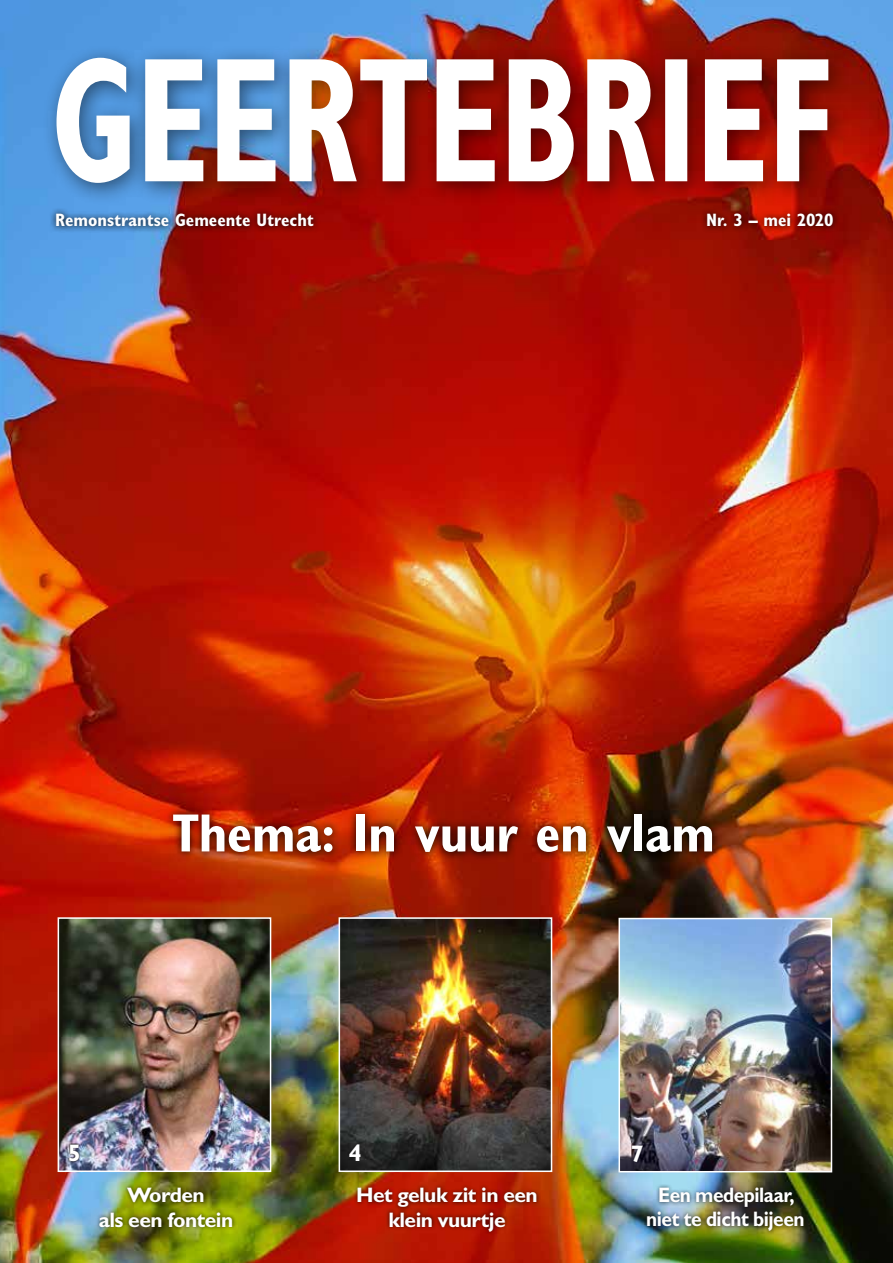
<style>
.page{position:relative;width:893px;height:1263px;background:#fff}
.page>*{position:absolute;margin:0;border:0;box-sizing:border-box;transform-origin:0 0}
.t1{font:700 condensed 54px "Gill Sans Std";letter-spacing:-.01em;color:#fff}
.t2{font:700 24px "Gill Sans Std";color:#fff}
.t3{font:700 21px/24px "Gill Sans Std";letter-spacing:-.025em;color:#fff;text-align:center}
.t4{font:700 21px/24px "Gill Sans Std";letter-spacing:-.025em;color:#fff;text-align:center;scale:.91 1}
.t5{font:700 condensed 18px "Gill Sans Std";color:#fff}
</style>
<div class="page">
<img style="left:0;top:0;width:893px;height:1263px">
<div style="left:95px;top:1184px;width:142px;height:47px;background:#000;opacity:.75"></div>
<img style="left:61px;top:920px;width:207px;height:249px">
<div style="left:58px;top:917px;width:213px;height:255px;border:2px solid #fff"></div>
<svg style="left:49px;top:207px;width:791px;height:26px;background:#8d1c1f"></svg>
<svg style="left:164px;top:806px;width:557px;height:55px;background:#801e03"></svg>
<div style="left:42px;top:44px;width:809px;height:161px;background:#000;opacity:.5"></div>
<svg style="left:57px;top:58px;width:771px;height:125px"></svg>
<img style="left:342px;top:920px;width:207px;height:249px">
<div style="left:339px;top:917px;width:213px;height:255px;border:2px solid #fff"></div>
<svg style="left:67px;top:1143px;width:14px;height:19px"></svg>
<img style="left:621px;top:921px;width:208px;height:248px">
<div style="left:618px;top:918px;width:214px;height:254px;border:2px solid #fff"></div>
<div style="left:643px;top:1184px;width:165px;height:51px;background:#000;opacity:.75"></div>
<div style="left:354px;top:1184px;width:187px;height:51px;background:#000;opacity:.75"></div>
<p class="t5" style="left:55px;top:209px;width:260px">Remonstrantse Gemeente Utrecht</p>
<p class="t5" style="left:706px;top:209px;width:129px">Nr. 3 – mei 2020</p>
<h1 class="t1" style="left:172px;top:801px;width:544px">Thema: In vuur en vlam</h1>
<p class="t2" style="left:68px;top:1139px;width:15px">5</p>
<p class="t3" style="left:99px;top:1183px;width:136px">Worden<br>als een fontein</p>
<p class="t2" style="left:348px;top:1139px;width:15px">4</p>
<p class="t2" style="left:630px;top:1140px;width:15px">7</p>
<p class="t3" style="left:356px;top:1183px;width:183px">Het geluk zit in een klein vuurtje</p>
<p class="t4" style="left:646px;top:1183px;width:175px">Een medepilaar, niet te dicht bijeen</p>
</div>
